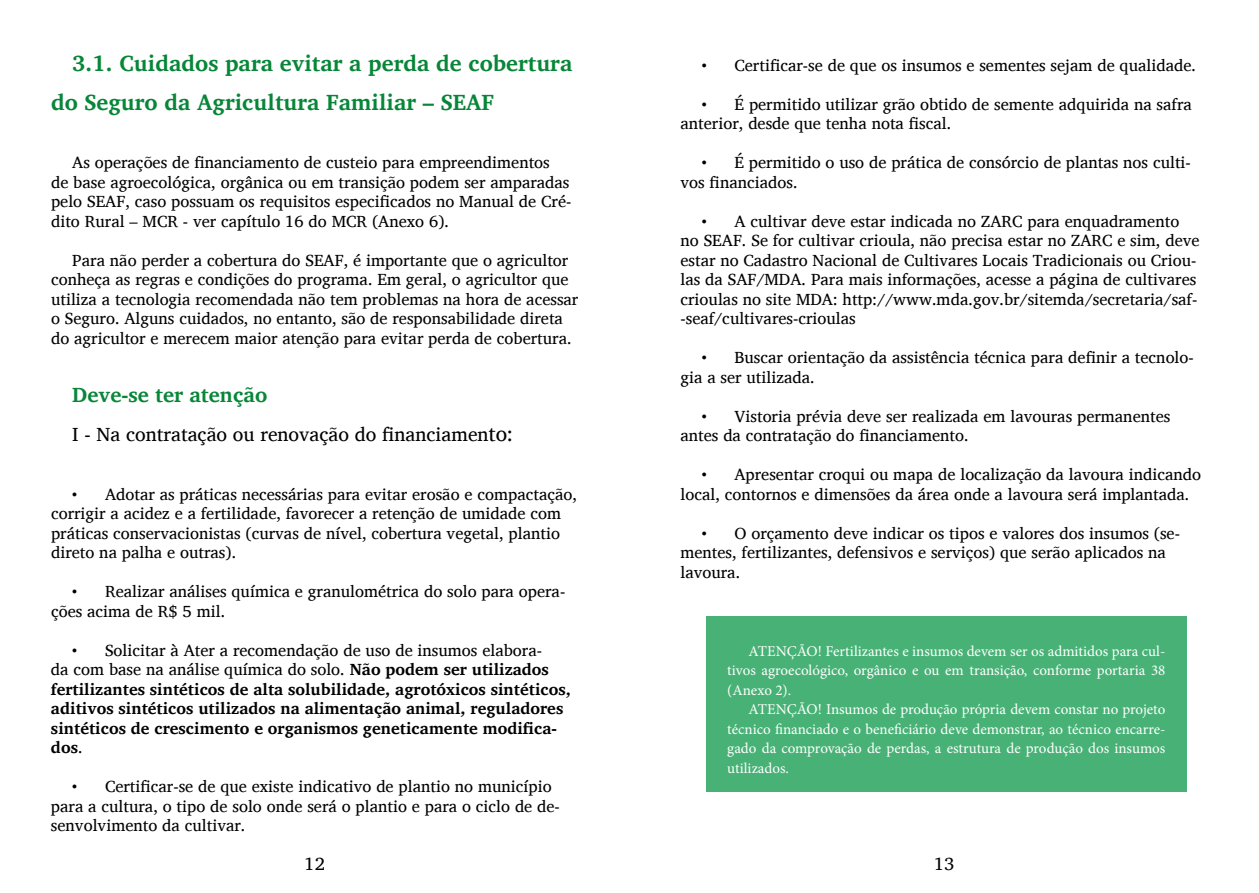
<style>
.page{position:relative;width:1259px;height:893px;background:#fff}
.page>*{position:absolute;margin:0;border:0;box-sizing:border-box;transform-origin:0 0}
.t1{font:700 22.5px/39px "Charis SIL";color:#078638}
.t2{font:700 21px "Charis SIL";color:#078638}
.t3{font:19.5px "Charis SIL";color:#000}
.t4{font:18px "Charis SIL";color:#000}
.t5{font:16.5px/19.5px "Charis SIL";color:#000}
.t6{font:700 16.5px/19.5px "Charis SIL";color:#000}
.t7{font:15px/19.5px "Minion Pro";color:#fff;text-align:justify}
.s1{font-size:21px}
.s2{font-weight:400}
</style>
<div class="page">
<div style="left:706px;top:617px;width:480px;height:175px;background:#48b276"></div>
<h1 class="t1" style="left:51px;top:43px;width:523px;text-indent:21px">3.1. Cuidados para evitar a perda de cobertura do Seguro da Agricultura Familiar – SEAF</h1>
<p class="t5" style="left:51px;top:153px;width:522px;text-indent:21px">As operações de financiamento de custeio para empreendimentos de base agroecológica, orgânica ou em transição podem ser amparadas pelo SEAF, caso possuam os requisitos especificados no Manual de Cré&shy;dito Rural – MCR - ver capítulo 16 do MCR (Anexo 6).</p>
<p class="t5" style="left:51px;top:250px;width:529px;text-indent:21px">Para não perder a cobertura do SEAF, é importante que o agricultor conheça as regras e condições do programa. Em geral, o agricultor que utiliza a tecnologia recomendada não tem problemas na hora de acessar o Seguro. Alguns cuidados, no entanto, são de responsabilidade direta do agricultor e merecem maior atenção para evitar perda de cobertura.</p>
<p class="t2" style="left:72px;top:382px;width:197px">Deve-se ter atenção</p>
<p class="t3" style="left:72px;top:423px;width:442px">I - Na contratação ou renovação do financiamen<span class="s1">to:</span></p>
<p class="t5" style="left:51px;top:484px;width:527px;text-indent:21px">• Adotar as práticas necessárias para evitar erosão e compactação, corrigir a acidez e a fertilidade, favorecer a retenção de umidade com práticas conservacionistas (curvas de nível, cobertura vegetal, plantio direto na palha e outras).</p>
<p class="t5" style="left:51px;top:582px;width:516px;text-indent:21px">• Realizar análises química e granulométrica do solo para opera&shy;ções acima de R$ 5 mil.</p>
<p class="t6" style="left:51px;top:640px;width:521px;text-indent:21px"><span class="s2">• Solicitar à Ater a recomendação de uso de insumos elabora-<br>da com base na análise química do solo.</span> Não podem ser utilizados fertilizantes sintéticos de alta solubilidade, agrotóxicos sintéticos, aditivos sintéticos utilizados na alimentação animal, reguladores sintéticos de crescimento e organismos geneticamente modifica&shy;dos<span class="s2">.</span></p>
<p class="t5" style="left:51px;top:777px;width:510px;text-indent:21px">• Certificar-se de que existe indicativo de plantio no município para a cultura, o tipo de solo onde será o plantio e para o ciclo de de&shy;senvolvimento da cultivar.</p>
<p class="t4" style="left:305px;top:853px;width:22px">12</p>
<p class="t5" style="left:702px;top:55px;width:496px">• Certificar-se de que os insumos e sementes sejam de qualidade.</p>
<p class="t5" style="left:680px;top:94px;width:513px;text-indent:21px">• É permitido utilizar grão obtido de semente adquirida na safra anterior, desde que tenha nota fiscal.</p>
<p class="t5" style="left:680px;top:153px;width:512px;text-indent:21px">• É permitido o uso de prática de consórcio de plantas nos culti&shy;vos financiados.</p>
<p class="t5" style="left:680px;top:211px;width:520px;text-indent:21px">• A cultivar deve estar indicada no ZARC para enquadramento no SEAF. Se for cultivar crioula, não precisa estar no ZARC e sim, deve estar no Cadastro Nacional de Cultivares Locais Tradicionais ou Criou&shy;las da SAF/MDA. Para mais informações, acesse a página de cultivares crioulas no site MDA: http://www.mda.gov.br/sitemda/secretaria/saf--seaf/cultivares-crioulas</p>
<p class="t5" style="left:680px;top:348px;width:515px;text-indent:21px">• Buscar orientação da assistência técnica para definir a tecnolo&shy;gia a ser utilizada.</p>
<p class="t5" style="left:680px;top:406px;width:491px;text-indent:21px">• Vistoria prévia deve ser realizada em lavouras permanentes antes da contratação do financiamento.</p>
<p class="t5" style="left:680px;top:465px;width:522px;text-indent:21px">• Apresentar croqui ou mapa de localização da lavoura indicando local, contornos e dimensões da área onde a lavoura será implantada.</p>
<p class="t5" style="left:680px;top:523px;width:501px;text-indent:21px">• O orçamento deve indicar os tipos e valores dos insumos (se&shy;mentes, fertilizantes, defensivos e serviços) que serão aplicados na lavoura.</p>
<p class="t7" style="left:727px;top:641px;width:439px;text-indent:21px">ATENÇÃO! Fertilizantes e insumos devem ser os admitidos para cul&shy;tivos agroecológico, orgânico e ou em transição, conforme portaria 38 (Anexo 2).</p>
<p class="t7" style="left:727px;top:700px;width:439px;text-indent:21px">ATENÇÃO! Insumos de produção própria devem constar no projeto técnico financiado e o beneficiário deve demonstrar, ao técnico encarre&shy;gado da comprovação de perdas, a estrutura de produção dos insumos utilizados.</p>
<p class="t4" style="left:934px;top:853px;width:22px">13</p>
</div>
